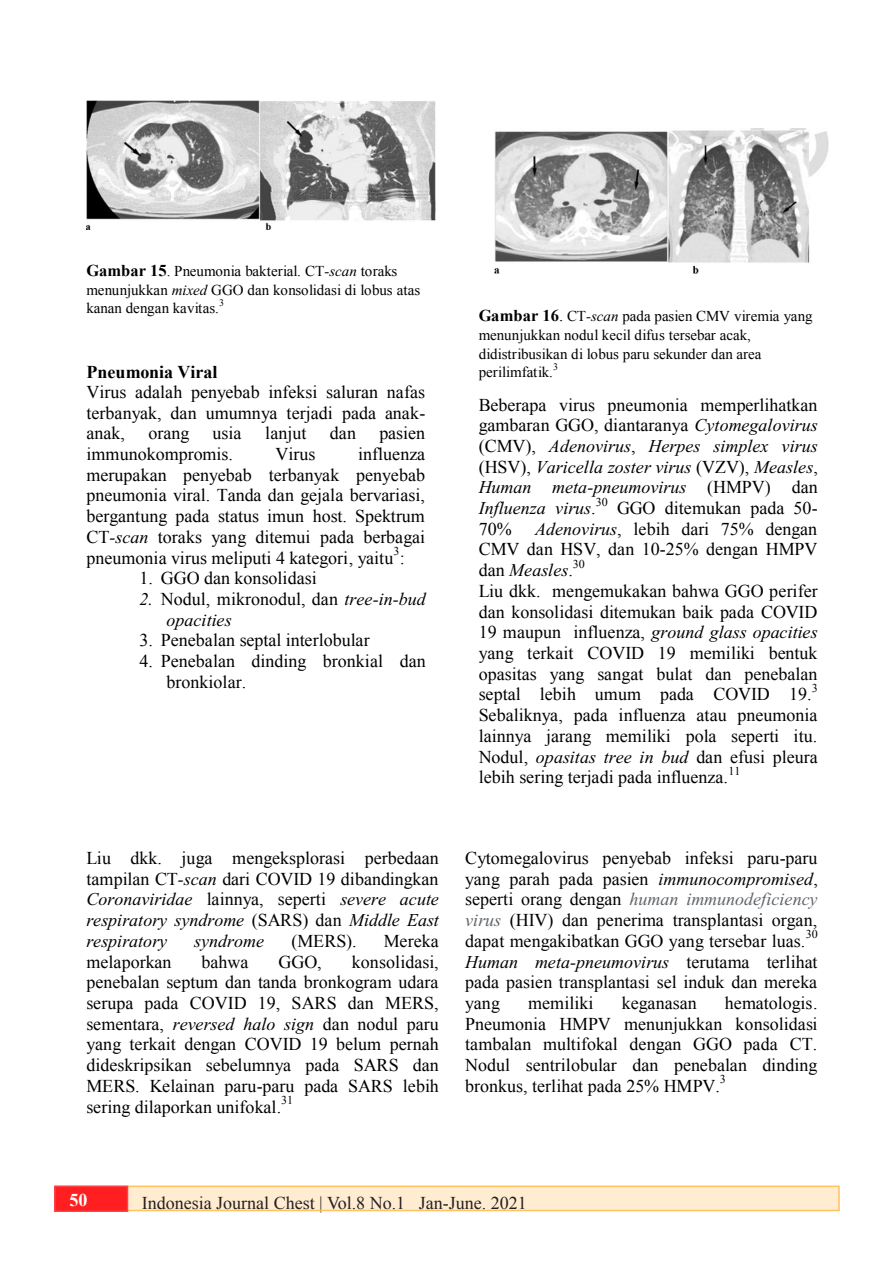
<style>
.page{position:relative;width:893px;height:1263px;background:#fff}
.page>*{position:absolute;margin:0;border:0;box-sizing:border-box;transform-origin:0 0}
.t1{font:18px/20.7px "Times New Roman";color:#000;text-align:justify}
.t2{font:italic 18px/20.7px "Times New Roman";color:#000}
.t3{font:18px "Times New Roman";color:#231f20}
.t4{font:700 18px "Times New Roman";color:#fff}
.t5{font:15px/18.8px "Times New Roman";color:#000}
.t6{font:12px "Times New Roman";color:#000}
.t7{font:9.9px "Times New Roman";color:#000}
.s1{font-weight:700;font-size:16.5px}
.s2{font-style:italic}
.s3{font-weight:700}
.s4{font-style:normal}
.s5{font-size:16.5px}
.s6{font-style:italic;color:#5f6368}
</style>
<div class="page">
<div style="left:56px;top:1186px;width:783px;height:24px;background:#ffecd1"></div>
<div style="left:55px;top:1185px;width:785px;height:26px;border:2px solid #ffc260"></div>
<div style="left:54px;top:1185px;width:74px;height:27px;background:#ff1f20;border:2px solid #ff4047"></div>
<img style="left:86px;top:101px;width:350px;height:129px">
<img style="left:494px;top:128px;width:335px;height:145px">
<p class="t5" style="left:86px;top:262px;width:335px"><span class="s1">Gambar 15</span>. Pneumonia bakterial. CT<span class="s2">-scan</span> toraks menunjukkan <span class="s2">mixed</span> GGO dan konsolidasi di lobus atas kanan dengan kavitas.</p>
<p class="t7" style="left:219px;top:296px;width:6px">3</p>
<p class="t1" style="left:86px;top:361px;width:341px;text-align:left"><span class="s3">Pneumonia Viral<br></span>Virus adalah penyebab infeksi saluran nafas terbanyak, dan umumnya terjadi pada anak&shy;anak,</p>
<p class="t1" style="left:148px;top:423px;width:43px">orang</p>
<p class="t1" style="left:213px;top:423px;width:30px">usia</p>
<p class="t1" style="left:265px;top:423px;width:43px">lanjut</p>
<p class="t1" style="left:330px;top:423px;width:28px">dan</p>
<p class="t1" style="left:379px;top:423px;width:47px">pasien</p>
<p class="t1" style="left:86px;top:443px;width:148px">immunokompromis.</p>
<p class="t1" style="left:276px;top:443px;width:41px">Virus</p>
<p class="t1" style="left:86px;top:443px;width:340px;text-indent:272px">influenza merupakan penyebab terbanyak penyebab pneumonia viral. Tanda dan gejala bervariasi, bergantung pada status imun host. Spektrum CT<span class="s2">-scan</span> toraks yang ditemui pada berbagai pneumonia virus meliputi 4 kategori, yaitu :</p>
<p class="t6" style="left:393px;top:543px;width:7px">3</p>
<p class="t1" style="left:140px;top:568px;width:179px">1. GGO dan konsolidasi</p>
<p class="t2" style="left:167px;top:589px;width:261px;text-indent:-27px">2. <span class="s4">Nodul, mikronodul, dan</span> tree-in-bud opacities</p>
<p class="t1" style="left:140px;top:630px;width:232px">3. Penebalan septal interlobular</p>
<p class="t1" style="left:167px;top:650px;width:261px;text-indent:-27px">4. Penebalan dinding bronkial dan bronkiolar.</p>
<p class="t5" style="left:479px;top:306px;width:335px"><span class="s1">Gambar 16</span><span class="s5">.</span> CT<span class="s2">-scan</span> pada pasien CMV viremia yang menunjukkan nodul kecil difus tersebar acak, didistribusikan di lobus paru sekunder dan area perilimfatik.</p>
<p class="t7" style="left:553px;top:360px;width:6px">3</p>
<p class="t2" style="left:479px;top:395px;width:341px;text-align:justify"><span class="s4">Beberapa virus pneumonia memperlihatkan gambaran GGO, diantaranya</span> Cytomegalovirus <span class="s4">(CMV),</span> Adenovirus<span class="s4">,</span> Herpes simplex virus <span class="s4">(HSV),</span> Varicella zoster virus <span class="s4">(VZV),</span> Measles<span class="s4">, </span>Human meta-pneumovirus <span class="s4">(HMPV) dan </span>Influenza virus<span class="s4">.</span></p>
<p class="t6" style="left:596px;top:494px;width:13px">30</p>
<p class="t1" style="left:617px;top:497px;width:202px">GGO ditemukan pada 50-</p>
<p class="t1" style="left:479px;top:518px;width:340px;text-indent:56px"><span class="s2">Adenovirus</span>, lebih dari 75% dengan CMV dan HSV, dan 10-25% dengan HMPV dan <span class="s2">Measles</span>.</p>
<p class="t1" style="left:479px;top:518px;width:34px">70%</p>
<p class="t6" style="left:573px;top:556px;width:13px">30</p>
<p class="t1" style="left:479px;top:580px;width:341px">Liu dkk. mengemukakan bahwa GGO perifer dan konsolidasi ditemukan baik pada COVID 19 maupun influenza, <span class="s2">ground glass opacities </span>yang terkait COVID 19 memiliki bentuk opasitas yang sangat bulat dan penebalan septal lebih umum pada COVID 19.</p>
<p class="t6" style="left:812px;top:680px;width:7px">3</p>
<p class="t1" style="left:479px;top:704px;width:341px">Sebaliknya, pada influenza atau pneumonia lainnya jarang memiliki pola seperti itu.<br>Nodul, <span class="s2">opasitas tree in bud</span> dan efusi pleura lebih sering terjadi pada influenza.</p>
<p class="t6" style="left:728px;top:763px;width:13px">11</p>
<p class="t1" style="left:86px;top:847px;width:354px">Liu dkk. juga mengeksplorasi perbedaan tampilan CT<span class="s2">-scan</span> dari COVID 19 dibandingkan <span class="s2">Coronaviridae</span> lainnya, seperti <span class="s2">severe acute respiratory syndrome</span> (SARS) dan <span class="s2">Middle East respiratory</span></p>
<p class="t2" style="left:194px;top:931px;width:71px">syndrome</p>
<p class="t1" style="left:291px;top:930px;width:67px">(MERS).</p>
<p class="t1" style="left:384px;top:930px;width:57px">Mereka</p>
<p class="t1" style="left:86px;top:951px;width:354px;text-indent:265px">konsolidasi, penebalan septum dan tanda bronkogram udara serupa pada COVID 19, SARS dan MERS, sementara, <span class="s2">reversed halo sign</span> dan nodul paru yang terkait dengan COVID 19 belum pernah dideskripsikan sebelumnya pada SARS dan MERS. Kelainan paru-paru pada SARS lebih sering dilaporkan unifokal.</p>
<p class="t1" style="left:86px;top:951px;width:87px">melaporkan</p>
<p class="t1" style="left:201px;top:951px;width:48px">bahwa</p>
<p class="t1" style="left:279px;top:951px;width:45px">GGO,</p>
<p class="t6" style="left:281px;top:1092px;width:13px">31</p>
<p class="t1" style="left:465px;top:847px;width:354px">Cytomegalovirus penyebab infeksi paru-paru yang parah pada pasien <span class="s2">immunocompromised</span>, seperti orang dengan <span class="s6">human immunodeficiency virus</span> (HIV) dan penerima transplantasi organ, dapat mengakibatkan GGO yang tersebar luas.</p>
<p class="t6" style="left:806px;top:926px;width:13px">30</p>
<p class="t1" style="left:465px;top:951px;width:354px"><span class="s2">Human meta-pneumovirus</span> terutama terlihat pada pasien transplantasi sel induk dan mereka yang</p>
<p class="t1" style="left:465px;top:992px;width:354px;text-indent:260px">hematologis.<br>Pneumonia HMPV menunjukkan konsolidasi tambalan multifokal dengan GGO pada CT.<br>Nodul sentrilobular dan penebalan dinding bronkus, terlihat pada 25% HMPV.</p>
<p class="t1" style="left:528px;top:992px;width:67px">memiliki</p>
<p class="t1" style="left:622px;top:992px;width:76px">keganasan</p>
<p class="t6" style="left:720px;top:1071px;width:7px">3</p>
<p class="t4" style="left:69px;top:1187px;width:19px">50</p>
<p class="t3" style="left:142px;top:1190px;width:386px">Indonesia Journal Chest | Vol.8 No.1 Jan-June. 2021</p>
</div>
